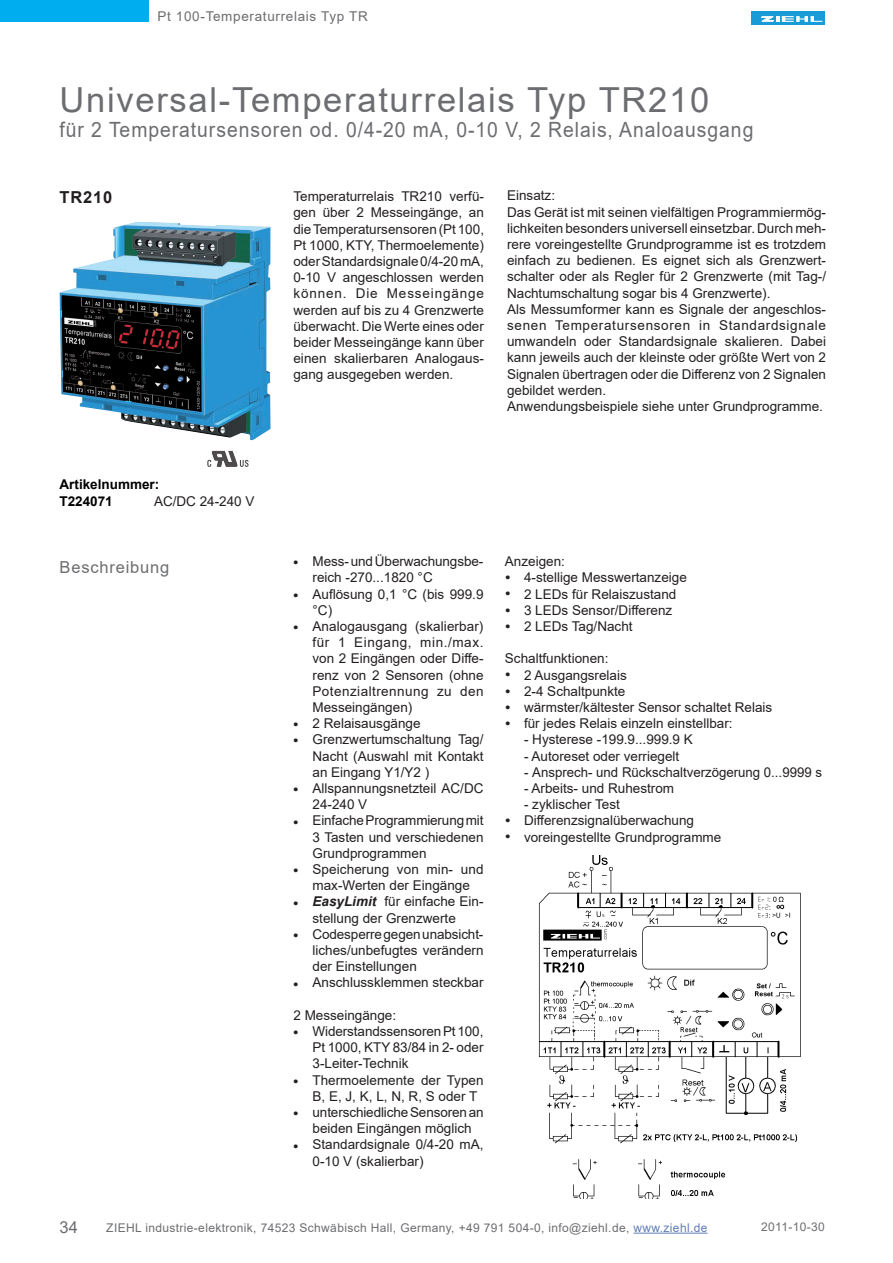
<style>
.page{position:relative;width:893px;height:1263px;background:#fff}
.page>*{position:absolute;margin:0;border:0;box-sizing:border-box;transform-origin:0 0}
.t1{font:34.5px "Arial";letter-spacing:.05em;color:#6c6d70}
.t2{font:21px "Arial";letter-spacing:.05em;color:#6c6d70;scale:.92 1}
.t3{font:16.5px "Arial";letter-spacing:.05em;color:#6c6d70}
.t4{font:700 16.5px "Arial";letter-spacing:.05em;color:#231f20}
.t5{font:13.5px/16.2px "Arial";color:#231f20}
.t6{font:13.5px "Arial";letter-spacing:.05em;color:#6c6d70}
.t7{font:700 13.5px/16.2px "Arial";color:#231f20}
.t8{font:700 13.5px/16.2px "Arial";color:#000}
.t9{font:12px "Arial";letter-spacing:.03em;color:#6c6d70}
.s1{font-weight:700;font-style:italic}
.s2{color:#607eb4}
</style>
<div class="page">
<div style="left:752px;top:11px;width:73px;height:13px;background:#199bd8"></div>
<svg style="left:762px;top:16px;width:60px;height:6px"></svg>
<hr style="left:633px;top:1233px;width:74px;height:1px;background:#607eb4">
<div style="left:0;top:0;width:149px;height:22px;background:#00aeef"></div>
<img style="left:60px;top:222px;width:211px;height:218px">
<img style="left:538px;top:855px;width:263px;height:343px">
<img style="left:207px;top:451px;width:42px;height:16px">
<p class="t6" style="left:157px;top:7px;width:212px">Pt 100-Temperaturrelais Typ TR</p>
<h1 class="t1" style="left:60px;top:76px;width:651px">Universal-Temperaturrelais Typ TR210</h1>
<h2 class="t2" style="left:60px;top:115px;width:756px">für 2 Temperatursensoren od. 0/4-20 mA, 0-10 V, 2 Relais, Analoausgang</h2>
<p class="t4" style="left:60px;top:185px;width:54px">TR210</p>
<p class="t8" style="left:60px;top:477px;width:101px">Artikelnummer:<br>T224071</p>
<p class="t5" style="left:154px;top:493px;width:102px">AC/DC 24-240 V</p>
<p class="t3" style="left:60px;top:556px;width:111px">Beschreibung</p>
<p class="t5" style="left:293px;top:188px;width:192px;text-align:justify">Temperaturrelais TR210 verfü&shy;gen über 2 Messeingänge, an die Temperatursensoren (Pt 100, Pt 1000, KTY, Thermoelemente) oder Standardsignale 0/4-20 mA, 0-10 V angeschlossen werden können. Die Messeingänge werden auf bis zu 4 Grenzwerte überwacht. Die Werte eines oder beider Messeingänge kann über einen skalierbaren Analogaus&shy;gang ausgegeben werden.</p>
<p class="t5" style="left:507px;top:187px;width:321px">Einsatz:<br>Das Gerät ist mit seinen vielfältigen Programmiermög&shy;lichkeiten besonders universell einsetzbar. Durch meh&shy;rere voreingestellte Grundprogramme ist es trotzdem einfach zu bedienen. Es eignet sich als Grenzwert&shy;schalter oder als Regler für 2 Grenzwerte (mit Tag-/ Nachtumschaltung sogar bis 4 Grenzwerte).<br>Als Messumformer kann es Signale der angeschlos&shy;senen Temperatursensoren in Standardsignale umwandeln oder Standardsignale skalieren. Dabei kann jeweils auch der kleinste oder größte Wert von 2<br>Signalen übertragen oder die Differenz von 2 Signalen gebildet werden.<br>Anwendungsbeispiele siehe unter Grundprogramme.</p>
<p class="t5" style="left:313px;top:553px;width:173px">Mess- und Überwachungsbe&shy;reich -270...1820 °C<br>Auflösung 0,1 °C (bis 999.9 °C)<br>Analogausgang (skalierbar) für 1 Eingang, min./max. von 2 Eingängen oder Diffe&shy;renz von 2 Sensoren (ohne<br>Potenzialtrennung zu den<br>Messeingängen)<br>2 Relaisausgänge<br>Grenzwertumschaltung Tag/<br>Nacht (Auswahl mit Kontakt an Eingang Y1/Y2 )<br>Allspannungsnetzteil AC/DC<br>24-240 V<br>Einfache Programmierung mit<br>3 Tasten und verschiedenen<br>Grundprogrammen<br>Speicherung von min- und max-Werten der Eingänge<br><span class="s1">EasyLimit</span> für einfache Ein&shy;stellung der Grenzwerte<br>Codesperre gegen unabsicht&shy;liches/unbefugtes verändern der Einstellungen<br>Anschlussklemmen steckbar</p>
<p class="t5" style="left:313px;top:1007px;width:173px;text-indent:-19px">2 Messeingänge:<br>Widerstandssensoren Pt 100,<br>Pt 1000, KTY 83/84 in 2- oder<br>3-Leiter-Technik<br>Thermoelemente der Typen<br>B, E, J, K, L, N, R, S oder T unterschiedliche Sensoren an beiden Eingängen möglich<br>Standardsignale 0/4-20 mA,<br>0-10 V (skalierbar)</p>
<p class="t7" style="left:293px;top:555px;width:6px">•</p>
<p class="t7" style="left:293px;top:587px;width:6px">•</p>
<p class="t7" style="left:293px;top:619px;width:6px">•</p>
<p class="t7" style="left:293px;top:717px;width:6px">• •</p>
<p class="t7" style="left:293px;top:781px;width:6px">•</p>
<p class="t7" style="left:293px;top:814px;width:6px">•</p>
<p class="t7" style="left:293px;top:862px;width:6px">•</p>
<p class="t7" style="left:293px;top:895px;width:6px">•</p>
<p class="t7" style="left:293px;top:927px;width:6px">•</p>
<p class="t7" style="left:293px;top:976px;width:6px">•</p>
<p class="t7" style="left:293px;top:1024px;width:6px">•</p>
<p class="t7" style="left:293px;top:1073px;width:6px">•</p>
<p class="t7" style="left:293px;top:1105px;width:6px">•</p>
<p class="t7" style="left:293px;top:1138px;width:6px">•</p>
<p class="t5" style="left:524px;top:553px;width:164px;text-indent:-19px">Anzeigen:<br>4-stellige Messwertanzeige<br>2 LEDs für Relaiszustand<br>3 LEDs Sensor/Differenz<br>2 LEDs Tag/Nacht</p>
<p class="t5" style="left:524px;top:650px;width:250px;text-indent:-19px">Schaltfunktionen:<br>2 Ausgangsrelais<br>2-4 Schaltpunkte<br>wärmster/kältester Sensor schaltet Relais für jedes Relais einzeln einstellbar:</p>
<p class="t5" style="left:524px;top:731px;width:170px">- Hysterese -199.9...999.9 K</p>
<p class="t5" style="left:524px;top:748px;width:157px">- Autoreset oder verriegelt</p>
<p class="t5" style="left:524px;top:764px;width:299px">- Ansprech- und Rückschaltverzögerung 0...9999 s</p>
<p class="t5" style="left:524px;top:780px;width:152px">- Arbeits- und Ruhestrom</p>
<p class="t5" style="left:524px;top:796px;width:199px">- zyklischer Test<br>Differenzsignalüberwachung voreingestellte Grundprogramme</p>
<p class="t7" style="left:506px;top:569px;width:6px;text-align:justify">• • • •</p>
<p class="t7" style="left:506px;top:667px;width:6px;text-align:justify">• • • •</p>
<p class="t7" style="left:506px;top:812px;width:6px">• •</p>
<p class="t3" style="left:60px;top:1215px;width:20px">34</p>
<p class="t9" style="left:106px;top:1219px;width:603px">ZIEHL industrie-elektronik, 74523 Schwäbisch Hall, Germany, +49 791 504-0, info@ziehl.de, <span class="s2">www.ziehl.de</span></p>
<p class="t9" style="left:761px;top:1219px;width:65px">2011-10-30</p>
</div>
